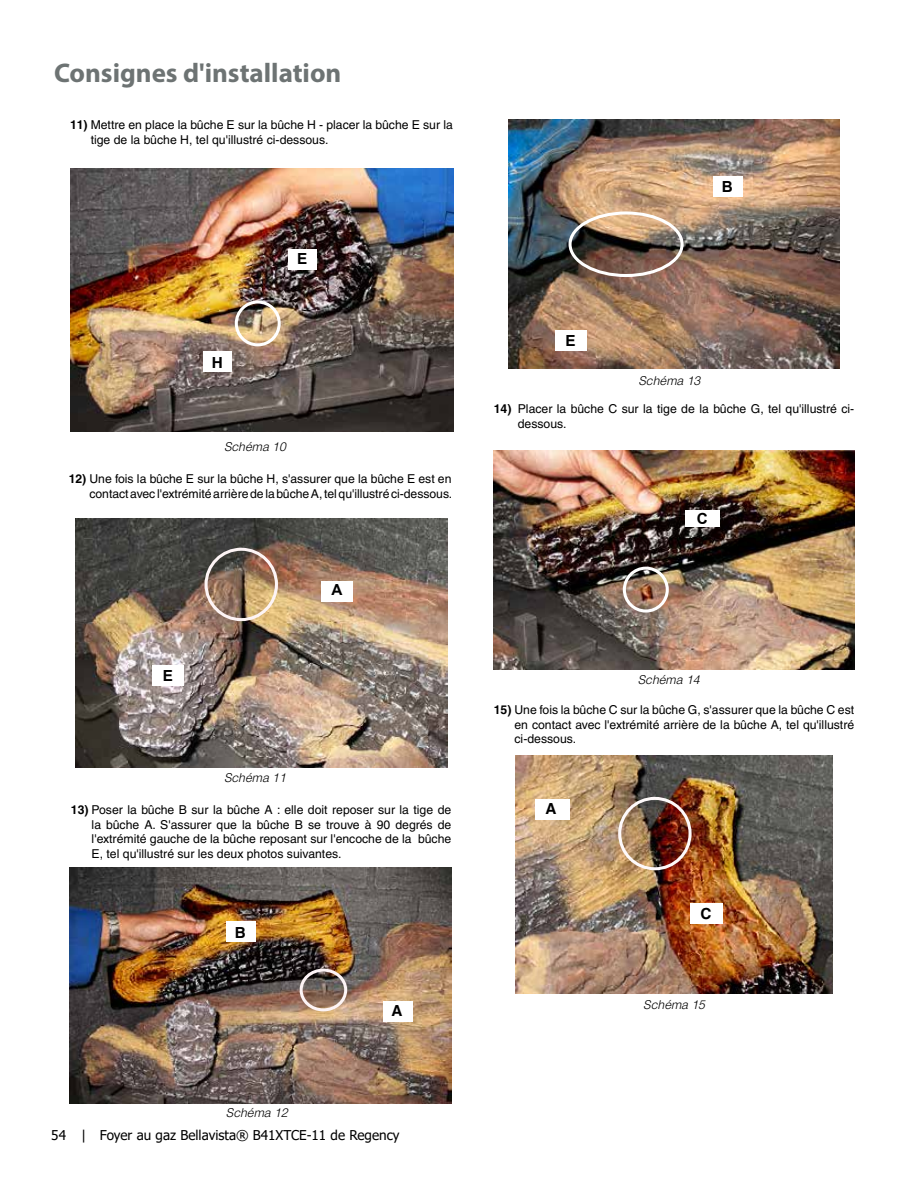
<style>
.page{position:relative;width:918px;height:1188px;background:#fff}
.page>*{position:absolute;margin:0;border:0;box-sizing:border-box;transform-origin:0 0}
.t1{font:700 27px "Myriad Pro";color:#6d7373}
.t2{font:700 15.3px "Arial";color:#000}
.t3{font:700 15.3px "Helvetica";color:#000}
.t4{font:13.5px "Tahoma";color:#000}
.t5{font:12.3px/14.7px "Helvetica";color:#000}
.t6{font:italic 300 12.3px "Helvetica";color:#000}
.s1{font-weight:700}
</style>
<div class="page">
<img style="left:71px;top:169px;width:383px;height:263px">
<div style="left:288px;top:250px;width:29px;height:20px;background:#fff"></div>
<div style="left:203px;top:351px;width:29px;height:21px;background:#fff"></div>
<img style="left:76px;top:519px;width:371px;height:248px">
<div style="left:153px;top:665px;width:31px;height:21px;background:#fff"></div>
<div style="left:321px;top:581px;width:31px;height:21px;background:#fff"></div>
<div style="left:205px;top:548px;width:73px;height:73px;border:3px solid #fdf4f5;border-radius:50%"></div>
<img style="left:70px;top:867px;width:381px;height:236px">
<div style="left:383px;top:1001px;width:29px;height:20px;background:#fff"></div>
<div style="left:226px;top:922px;width:30px;height:20px;background:#fff"></div>
<img style="left:494px;top:450px;width:360px;height:220px">
<div style="left:685px;top:510px;width:35px;height:16px;background:#fff"></div>
<div style="left:235px;top:300px;width:46px;height:46px;border:3px solid #fff;border-radius:50%"></div>
<div style="left:300px;top:969px;width:47px;height:42px;border:3px solid #fdf4f5;border-radius:50%"></div>
<div style="left:623px;top:567px;width:46px;height:46px;border:3px solid #fff;border-radius:50%"></div>
<img style="left:515px;top:756px;width:318px;height:237px">
<div style="left:691px;top:903px;width:32px;height:21px;background:#fff"></div>
<div style="left:535px;top:799px;width:34px;height:21px;background:#fff"></div>
<div style="left:618px;top:797px;width:74px;height:73px;border:3px solid #fef9fa;border-radius:50%"></div>
<img style="left:508px;top:120px;width:332px;height:249px">
<div style="left:555px;top:330px;width:31px;height:21px;background:#fff"></div>
<div style="left:714px;top:176px;width:29px;height:21px;background:#fff"></div>
<div style="left:569px;top:211px;width:115px;height:66px;border:3px solid #fff;border-radius:50%"></div>
<h1 class="t1" style="left:54px;top:55px;width:289px">Consignes d'installation</h1>
<p class="t5" style="left:91px;top:117px;width:364px;text-indent:-21px"><span class="s1">11)</span> Mettre en place la bûche E sur la bûche H - placer la bûche E sur la tige de la bûche H, tel qu'illustré ci-dessous.</p>
<p class="t2" style="left:297px;top:247px;width:12px">E</p>
<p class="t3" style="left:212px;top:353px;width:13px">H</p>
<p class="t6" style="left:224px;top:439px;width:63px">Schéma 10</p>
<p class="t5" style="left:69px;top:471px;width:385px;text-align:right"><span class="s1">12)</span> Une fois la bûche E sur la bûche H, s'assurer que la bûche E est en contact avec l'extrémité arrière de la bûche A, tel qu'illustré ci-dessous.</p>
<p class="t2" style="left:163px;top:665px;width:12px">E</p>
<p class="t2" style="left:331px;top:579px;width:13px">A</p>
<p class="t6" style="left:224px;top:770px;width:63px">Schéma 11</p>
<p class="t5" style="left:92px;top:802px;width:361px;text-align:justify;text-indent:-21px"><span class="s1">13)</span> Poser la bûche B sur la bûche A : elle doit reposer sur la tige de la bûche A. S'assurer que la bûche B se trouve à 90 degrés de l'extrémité gauche de la bûche reposant sur l'encoche de la bûche E, tel qu'illustré sur les deux photos suivantes.</p>
<p class="t3" style="left:235px;top:923px;width:13px">B</p>
<p class="t6" style="left:226px;top:1105px;width:63px">Schéma 12</p>
<p class="t3" style="left:391px;top:1001px;width:13px">A</p>
<p class="t4" style="left:51px;top:1126px;width:350px">54 | Foyer au gaz Bellavista® B41XTCE-11 de Regency</p>
<p class="t2" style="left:566px;top:330px;width:12px">E</p>
<p class="t2" style="left:722px;top:176px;width:13px">B</p>
<p class="t6" style="left:639px;top:373px;width:63px">Schéma 13</p>
<p class="t5" style="left:518px;top:402px;width:338px;text-indent:-24px"><span class="s1">14)</span> Placer la bûche C sur la tige de la bûche G, tel qu'illustré ci&shy;dessous.</p>
<p class="t2" style="left:697px;top:508px;width:13px">C</p>
<p class="t6" style="left:638px;top:672px;width:63px">Schéma 14</p>
<p class="t5" style="left:515px;top:702px;width:341px;text-align:justify;text-indent:-21px"><span class="s1">15)</span> Une fois la bûche C sur la bûche G, s'assurer que la bûche C est en contact avec l'extrémité arrière de la bûche A, tel qu'illustré ci-dessous.</p>
<p class="t3" style="left:546px;top:799px;width:13px">A</p>
<p class="t3" style="left:701px;top:905px;width:13px">C</p>
<p class="t6" style="left:643px;top:997px;width:63px">Schéma 15</p>
</div>
